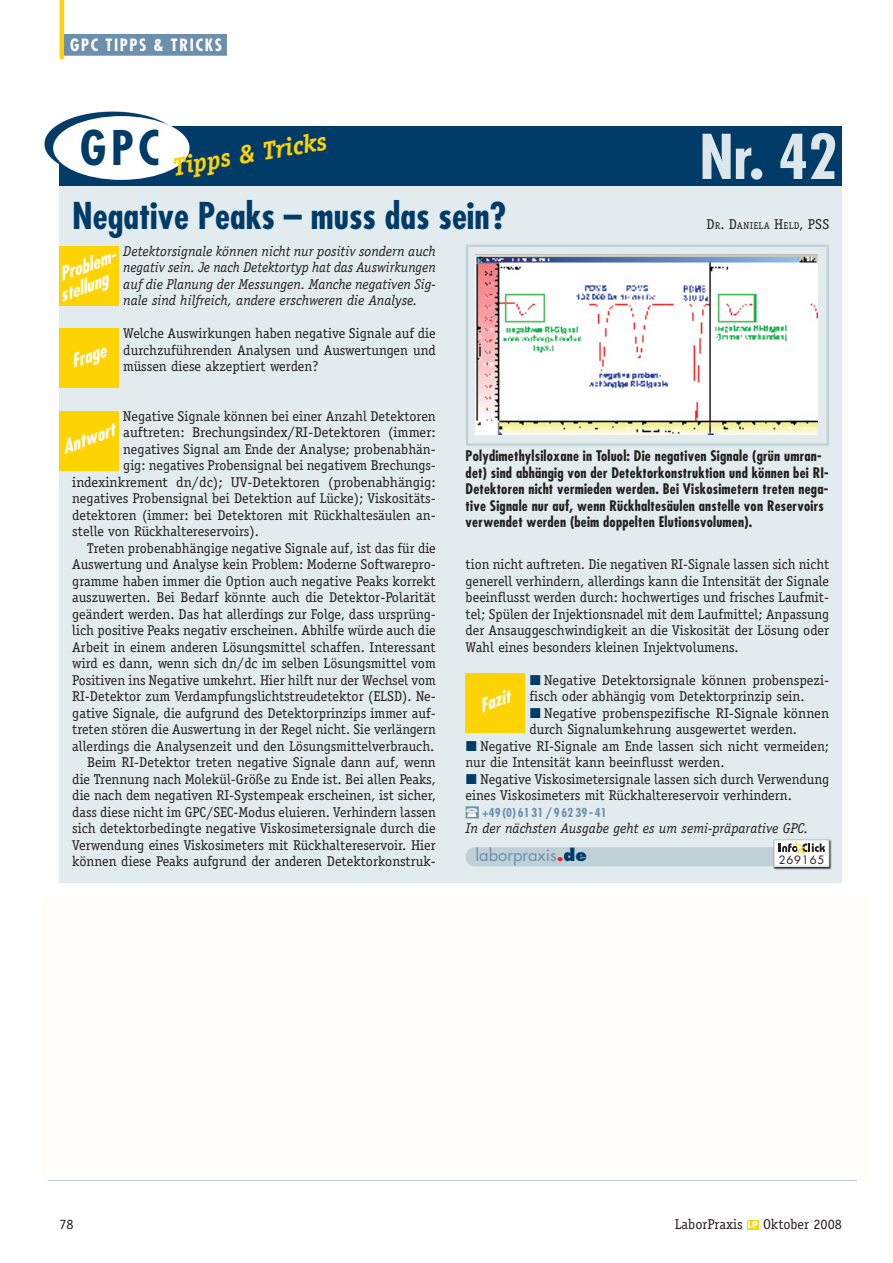
<style>
.page{position:relative;width:893px;height:1263px;background:#fff}
.page>*{position:absolute;margin:0;border:0;box-sizing:border-box;transform-origin:0 0}
.t1{font:700 condensed 60px "Futura Std";color:#dde6ea}
.t2{font:700 condensed 46.5px "Futura Std";color:#013c69}
.t3{font:700 condensed 36px "Futura Std";color:#013c69}
.t4{font:italic 700 25.5px "Officina Serif Std";color:#fed304}
.t5{font:italic 700 condensed 18px/19.5px "Futura Std";color:#fff}
.t6{font:700 condensed 16.5px "Futura Std";letter-spacing:.1em;color:#fff}
.t7{font:16.5px "Futura Std";color:#6c8fae}
.t8{font:14.25px/16.5px "Officina Serif Std";color:#231f20}
.t9{font:700 condensed 14.25px/16.5px "Futura Std";letter-spacing:.015em;color:#231f20}
.t10{font:italic 14.25px/16.5px "Officina Serif Std";color:#231f20;text-align:justify}
.t11{font:700 condensed 12px "Futura Std";letter-spacing:.015em;color:#6c8fae}
.t12{font:11.25px "Futura Std";letter-spacing:.07em;color:#231f20}
.t13{font:10.05px "Officina Serif Std";letter-spacing:.035em;color:#231f20}
.s1{font-size:14.25px}
.s2{color:#013c69}
.s3{font-weight:800;color:#ee1d23}
.s4{font-weight:800;color:#013c69}
.s5{font-family:"Futura Std";font-weight:700;font-size:9px;color:#fff}
</style>
<div class="page">
<div style="left:43px;top:899px;width:823px;height:281px;background:#fefdf9"></div>
<div style="left:42px;top:898px;width:825px;height:283px;border:2px solid #fefcf5"></div>
<div style="left:64px;top:34px;width:163px;height:22px;background:#6c8fae"></div>
<hr style="left:60px;top:0;width:4px;height:57px;background:#fed304">
<div style="left:747px;top:1220px;width:12px;height:9px;background:#fed304"></div>
<div style="left:60px;top:127px;width:782px;height:756px;background:#e2ebed"></div>
<div style="left:60px;top:127px;width:782px;height:59px;background:#013c69"></div>
<svg style="left:44px;top:111px;width:139px;height:66px"></svg>
<div style="left:53px;top:116px;width:137px;height:64px;background:#fff;border-radius:50%"></div>
<div style="left:466px;top:806px;width:13px;height:12px;background:#6c8fae"></div>
<div style="left:60px;top:246px;width:59px;height:59px;background:#fed304"></div>
<div style="left:60px;top:328px;width:59px;height:60px;background:#fed304"></div>
<div style="left:60px;top:411px;width:59px;height:59px;background:#fed304"></div>
<div style="left:466px;top:673px;width:59px;height:60px;background:#fed304"></div>
<img style="left:476px;top:254px;width:342px;height:180px">
<div style="left:466px;top:245px;width:363px;height:201px;border:2px solid #c0d0d7"></div>
<div style="left:466px;top:847px;width:321px;height:19px;background:#c0d0d7;border-radius:10px"></div>
<svg style="left:773px;top:839px;width:59px;height:31px"></svg>
<div style="left:774px;top:840px;width:55px;height:26px;background:#fff"></div>
<div style="left:774px;top:840px;width:55px;height:26px;border:1px solid #d1d2d4"></div>
<svg style="left:779px;top:842px;width:46px;height:12px"></svg>
<p class="t6" style="left:70px;top:35px;width:154px">GPC Tipps &amp; Tricks</p>
<h2 class="t2" style="left:80px;top:119px;width:81px">GPC</h2>
<h3 class="t4" style="left:170px;top:152px;width:158px;rotate:-10deg">Tipps &amp; Tricks</h3>
<h1 class="t1" style="left:699px;top:120px;width:140px">Nr. 42</h1>
<h3 class="t3" style="left:72px;top:193px;width:435px">Negative Peaks – muss das sein?</h3>
<p class="t13" style="left:706px;top:219px;width:124px"><span class="s1">D</span>r<span class="s1">. D</span>aniela <span class="s1">H</span>eld<span class="s1">, PSS</span></p>
<p class="t10" style="left:123px;top:243px;width:314px">Detektorsignale können nicht nur positiv sondern auch negativ sein. Je nach Detektortyp hat das Auswirkungen auf die Planung der Messungen. Manche negativen Sig&shy;nale sind hilfreich, andere erschweren die Analyse.</p>
<p class="t8" style="left:123px;top:325px;width:314px;text-align:justify">Welche Auswirkungen haben negative Signale auf die durchzuführenden Analysen und Auswertungen und müssen diese akzeptiert werden?</p>
<p class="t8" style="left:123px;top:408px;width:314px">Negative Signale können bei einer Anzahl Detektoren</p>
<p class="t8" style="left:123px;top:424px;width:314px">auftreten: Brechungsindex/RI-Detektoren (immer:</p>
<p class="t8" style="left:123px;top:441px;width:314px">negatives Signal am Ende der Analyse; probenabhän-</p>
<p class="t8" style="left:123px;top:457px;width:314px">gig: negatives Probensignal bei negativem Brechungs-</p>
<p class="t8" style="left:72px;top:474px;width:365px">indexinkrement dn/dc); UV-Detektoren (probenabhängig:</p>
<p class="t8" style="left:72px;top:490px;width:365px">negatives Probensignal bei Detektion auf Lücke); Viskositäts-</p>
<p class="t8" style="left:72px;top:507px;width:365px">detektoren (immer: bei Detektoren mit Rückhaltesäulen an-</p>
<p class="t8" style="left:72px;top:523px;width:188px">stelle von Rückhaltereservoirs).</p>
<p class="t8" style="left:87px;top:540px;width:350px">Treten probenabhängige negative Signale auf, ist das für die</p>
<p class="t8" style="left:72px;top:556px;width:365px">Auswertung und Analyse kein Problem: Moderne Softwarepro-</p>
<p class="t8" style="left:72px;top:573px;width:365px">gramme haben immer die Option auch negative Peaks korrekt</p>
<p class="t8" style="left:72px;top:589px;width:365px">auszuwerten. Bei Bedarf könnte auch die Detektor-Polarität</p>
<p class="t8" style="left:72px;top:606px;width:365px">geändert werden. Das hat allerdings zur Folge, dass ursprüng-</p>
<p class="t8" style="left:72px;top:622px;width:365px">lich positive Peaks negativ erscheinen. Abhilfe würde auch die</p>
<p class="t8" style="left:72px;top:639px;width:365px">Arbeit in einem anderen Lösungsmittel schaffen. Interessant</p>
<p class="t8" style="left:72px;top:655px;width:365px">wird es dann, wenn sich dn/dc im selben Lösungsmittel vom</p>
<p class="t8" style="left:72px;top:672px;width:365px">Positiven ins Negative umkehrt. Hier hilft nur der Wechsel vom</p>
<p class="t8" style="left:72px;top:688px;width:365px">RI-Detektor zum Verdampfungslichtstreudetektor (ELSD). Ne-</p>
<p class="t8" style="left:72px;top:705px;width:365px">gative Signale, die aufgrund des Detektorprinzips immer auf-</p>
<p class="t8" style="left:72px;top:721px;width:365px">treten stören die Auswertung in der Regel nicht. Sie verlängern</p>
<p class="t8" style="left:72px;top:738px;width:364px">allerdings die Analysenzeit und den Lösungsmittelverbrauch.</p>
<p class="t8" style="left:87px;top:754px;width:350px">Beim RI-Detektor treten negative Signale dann auf, wenn</p>
<p class="t8" style="left:72px;top:771px;width:365px">die Trennung nach Molekül-Größe zu Ende ist. Bei allen Peaks,</p>
<p class="t8" style="left:72px;top:787px;width:365px">die nach dem negativen RI-Systempeak erscheinen, ist sicher,</p>
<p class="t8" style="left:72px;top:804px;width:365px">dass diese nicht im GPC/SEC-Modus eluieren. Verhindern lassen</p>
<p class="t8" style="left:72px;top:820px;width:365px">sich detektorbedingte negative Viskosimetersignale durch die</p>
<p class="t8" style="left:72px;top:837px;width:365px">Verwendung eines Viskosimeters mit Rückhaltereservoir. Hier</p>
<p class="t8" style="left:72px;top:853px;width:365px">können diese Peaks aufgrund der anderen Detektorkonstruk-</p>
<p class="t5" style="left:50px;top:268px;width:70px;text-indent:7px;rotate:-20deg">Problem&shy;stellung</p>
<p class="t5" style="left:68px;top:353px;width:37px;rotate:-20deg">Frage</p>
<p class="t5" style="left:59px;top:439px;width:56px;rotate:-20deg">Antwort</p>
<p class="t9" style="left:466px;top:448px;width:365px">Polydimethylsiloxane in Toluol: Die negativen Signale (grün umran&shy;det) sind abhängig von der Detektorkonstruktion und können bei RI - Detektoren nicht vermieden werden. Bei Viskosimetern treten nega&shy;tive Signale nur auf, wenn Rückhaltesäulen anstelle von Reservoirs verwendet werden (beim doppelten Elutionsvolumen).</p>
<p class="t8" style="left:466px;top:556px;width:365px;text-align:justify">tion nicht auftreten. Die negativen RI-Signale lassen sich nicht generell verhindern, allerdings kann die Intensität der Signale beeinflusst werden durch: hochwertiges und frisches Laufmit&shy;tel; Spülen der Injektionsnadel mit dem Laufmittel; Anpassung der Ansauggeschwindigkeit an die Viskosität der Lösung oder Wahl eines besonders kleinen Injektvolumens.</p>
<p class="t8" style="left:529px;top:672px;width:301px"><span class="s2">■</span> Negative Detektorsignale können probenspezi&shy;fisch oder abhängig vom Detektorprinzip sein.</p>
<p class="t8" style="left:529px;top:705px;width:301px"><span class="s2">■</span> Negative probenspezifische RI-Signale können durch Signalumkehrung ausgewertet werden.</p>
<p class="t8" style="left:466px;top:738px;width:365px"><span class="s2">■</span> Negative RI-Signale am Ende lassen sich nicht vermeiden; nur die Intensität kann beeinflusst werden.</p>
<p class="t8" style="left:466px;top:771px;width:365px"><span class="s2">■</span> Negative Viskosimetersignale lassen sich durch Verwendung eines Viskosimeters mit Rückhaltereservoir verhindern.</p>
<p class="t11" style="left:483px;top:805px;width:126px">+49(0)6131/96239-41</p>
<p class="t10" style="left:466px;top:820px;width:344px">In der nächsten Ausgabe geht es um semi-präparative GPC.</p>
<p class="t5" style="left:476px;top:697px;width:33px;rotate:-20deg">Fazit</p>
<p class="t7" style="left:475px;top:844px;width:113px">laborpraxis<span class="s3">.</span><span class="s4">de</span></p>
<p class="t12" style="left:779px;top:852px;width:47px">269165</p>
<p class="t8" style="left:60px;top:1216px;width:16px">78</p>
<p class="t8" style="left:675px;top:1216px;width:169px">LaborPraxis <span class="s5">LP</span> Oktober 2008</p>
</div>
